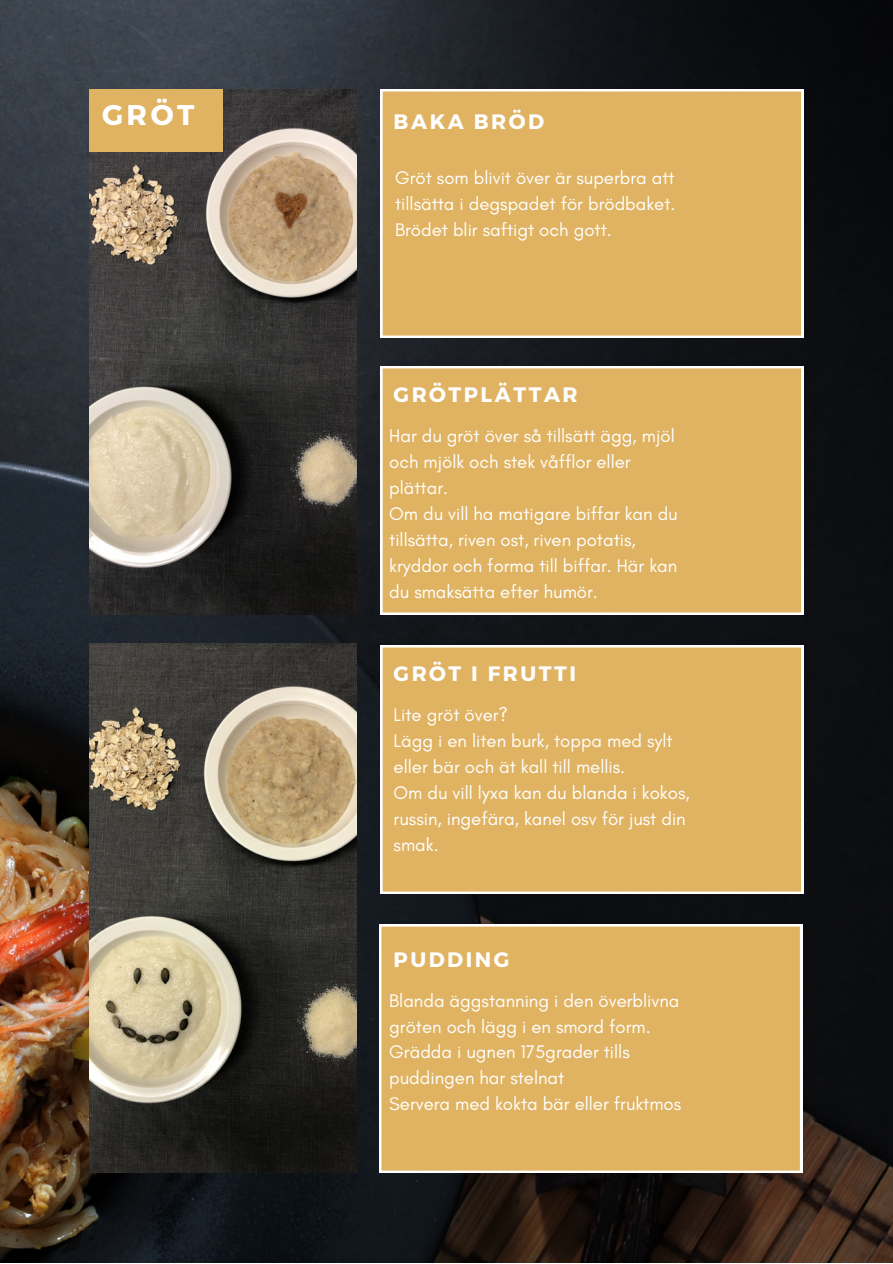
<style>
.page{position:relative;width:893px;height:1264px;background:#fff}
.page>*{position:absolute;margin:0;border:0;box-sizing:border-box;transform-origin:0 0}
.t1{font:700 28.5px "Montserrat";color:#fff}
.t2{font:700 20.85px "Montserrat";letter-spacing:.12em;color:#fff}
.t3{font:18.6px/25.8px "Glacial Indifference";color:#fff}
</style>
<div class="page">
<img style="left:0;top:0;width:892px;height:1262px">
<img style="left:89px;top:89px;width:268px;height:525px">
<div style="left:380px;top:89px;width:423px;height:249px;background:#e0b362"></div>
<div style="left:379px;top:924px;width:423px;height:248px;background:#e0b362"></div>
<div style="left:380px;top:645px;width:423px;height:248px;background:#e0b362"></div>
<div style="left:380px;top:366px;width:423px;height:248px;background:#e0b362"></div>
<img style="left:89px;top:643px;width:268px;height:529px">
<div style="left:89px;top:89px;width:134px;height:63px;background:#e0b362"></div>
<p class="t1" style="left:102px;top:96px;width:94px">GRÖT</p>
<p class="t2" style="left:393px;top:107px;width:152px">BAKA BRÖD</p>
<p class="t3" style="left:395px;top:164px;width:282px">Gröt som blivit över är superbra att tillsätta i degspadet för brödbaket.</p>
<p class="t3" style="left:395px;top:216px;width:218px">Brödet blir saftigt och gott.</p>
<p class="t2" style="left:393px;top:381px;width:185px">GRÖTPLÄTTAR</p>
<p class="t3" style="left:389px;top:423px;width:287px">Har du gröt över så tillsätt ägg, mjöl och mjölk och stek våfflor eller plättar.</p>
<p class="t3" style="left:389px;top:500px;width:290px">Om du vill ha matigare biffar kan du tillsätta, riven ost, riven potatis, kryddor och forma till biffar. Här kan du smaksätta efter humör.</p>
<p class="t2" style="left:393px;top:660px;width:184px">GRÖT I FRUTTI</p>
<p class="t3" style="left:393px;top:702px;width:116px">Lite gröt över?</p>
<p class="t3" style="left:393px;top:727px;width:280px">Lägg i en liten burk, toppa med sylt eller bär och ät kall till mellis.</p>
<p class="t3" style="left:393px;top:779px;width:297px">Om du vill lyxa kan du blanda i kokos, russin, ingefära, kanel osv för just din smak.</p>
<p class="t2" style="left:393px;top:945px;width:117px">PUDDING</p>
<p class="t3" style="left:389px;top:987px;width:291px">Blanda äggstanning i den överblivna gröten och lägg i en smord form.</p>
<p class="t3" style="left:389px;top:1039px;width:242px">Grädda i ugnen 175grader tills puddingen har stelnat</p>
<p class="t3" style="left:389px;top:1090px;width:293px">Servera med kokta bär eller fruktmos</p>
</div>
